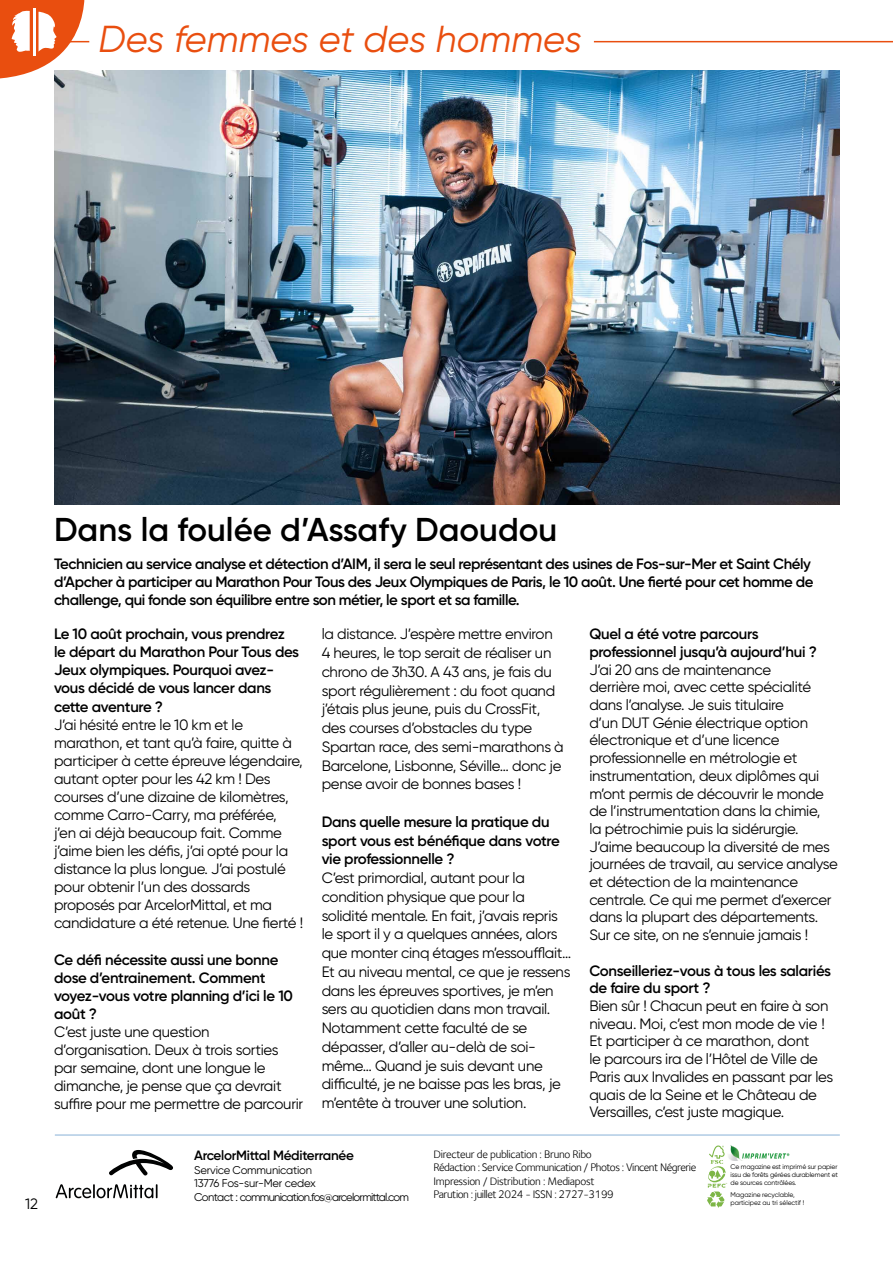
<style>
.page{position:relative;width:893px;height:1263px;background:#fff}
.page>*{position:absolute;margin:0;border:0;box-sizing:border-box;transform-origin:0 0}
.t1{font:italic 37.5px "Gilroy";color:#e94e0f}
.t2{font:600 33px "Gilroy";color:#000}
.t3{font:15px/17.7px "Gilroy";letter-spacing:-.02em;color:#000}
.t4{font:600 15px/18.1px "Gilroy";letter-spacing:-.03em;color:#000}
.t5{font:600 13.5px "Gilroy";letter-spacing:-.02em;color:#000}
.t6{font:11.25px/13.5px "Foundry Sterling";letter-spacing:-.04em;color:#000}
.t7{font:11.25px/13.5px "Gilroy";letter-spacing:-.05em;color:#000}
.t8{font:6.75px/8.1px "Gilroy";letter-spacing:-.02em;color:#000;text-align:justify}
</style>
<div class="page">
<img style="left:728px;top:1145px;width:62px;height:15px">
<svg style="left:109px;top:1150px;width:64px;height:25px"></svg>
<svg style="left:56px;top:1184px;width:102px;height:14px"></svg>
<hr style="left:55px;top:1135px;width:785px;height:1px;background:#88b2d7">
<svg style="left:707px;top:1145px;width:20px;height:63px"></svg>
<hr style="left:594px;top:41px;width:299px;height:1px;background:#e94e0f">
<svg style="left:0;top:0;width:90px;height:79px"></svg>
<img style="left:54px;top:70px;width:786px;height:435px">
<h1 class="t1" style="left:99px;top:16px;width:485px">Des femmes et des hommes</h1>
<p class="t3" style="left:25px;top:1195px;width:14px">12</p>
<h2 class="t2" style="left:54px;top:509px;width:505px">Dans la foulée d’Assafy Daoudou</h2>
<p class="t4" style="left:54px;top:554px;width:761px">Technicien au service analyse et détection d’AIM, il sera le seul représentant des usines de Fos-sur-Mer et Saint Chély d’Apcher à participer au Marathon Pour Tous des Jeux Olympiques de Paris, le 10 août. Une fierté pour cet homme de challenge, qui fonde son équilibre entre son métier, le sport et sa famille.</p>
<p class="t4" style="left:54px;top:625px;width:247px">Le 10 août prochain, vous prendrez le départ du Marathon Pour Tous des<br>Jeux olympiques. Pourquoi avez&shy;vous décidé de vous lancer dans cette aventure ?</p>
<p class="t3" style="left:54px;top:715px;width:251px;line-height:18.1px">J’ai hésité entre le 10 km et le marathon, et tant qu’à faire, quitte à participer à cette épreuve légendaire, autant opter pour les 42 km ! Des courses d’une dizaine de kilomètres, comme Carro-Carry, ma préférée,<br>j’en ai déjà beaucoup fait. Comme j’aime bien les défis, j’ai opté pour la distance la plus longue. J’ai postulé pour obtenir l’un des dossards proposés par ArcelorMittal, et ma candidature a été retenue. Une fierté !</p>
<p class="t4" style="left:54px;top:950px;width:241px">Ce défi nécessite aussi une bonne dose d’entrainement. Comment voyez-vous votre planning d’ici le 10 août ?</p>
<p class="t3" style="left:54px;top:1022px;width:251px;line-height:18.1px">C’est juste une question d’organisation. Deux à trois sorties par semaine, dont une longue le dimanche, je pense que ça devrait suffire pour me permettre de parcourir</p>
<p class="t3" style="left:322px;top:624px;width:244px;line-height:18.8px">la distance. J’espère mettre environ 4 heures, le top serait de réaliser un chrono de 3h30. A 43 ans, je fais du sport régulièrement : du foot quand j’étais plus jeune, puis du CrossFit, des courses d’obstacles du type Spartan race, des semi-marathons à Barcelone, Lisbonne, Séville… donc je pense avoir de bonnes bases !</p>
<p class="t4" style="left:322px;top:812px;width:240px;line-height:18.8px">Dans quelle mesure la pratique du sport vous est bénéfique dans votre vie professionnelle ?</p>
<p class="t3" style="left:322px;top:868px;width:251px;line-height:18.8px">C’est primordial, autant pour la condition physique que pour la solidité mentale. En fait, j’avais repris le sport il y a quelques années, alors que monter cinq étages m’essoufflait… Et au niveau mental, ce que je ressens dans les épreuves sportives, je m’en sers au quotidien dans mon travail.<br>Notamment cette faculté de se dépasser, d’aller au-delà de soi&shy;même… Quand je suis devant une difficulté, je ne baisse pas les bras, je m’entête à trouver une solution.</p>
<p class="t4" style="left:589px;top:625px;width:229px;line-height:17.7px">Quel a été votre parcours professionnel jusqu’à aujourd’hui ?</p>
<p class="t3" style="left:589px;top:660px;width:250px">J’ai 20 ans de maintenance<br>derrière moi, avec cette spécialité dans l’analyse. Je suis titulaire<br>d’un DUT Génie électrique option électronique et d’une licence professionnelle en métrologie et instrumentation, deux diplômes qui m’ont permis de découvrir le monde de l’instrumentation dans la chimie,<br>la pétrochimie puis la sidérurgie.<br>J’aime beaucoup la diversité de mes journées de travail, au service analyse et détection de la maintenance centrale. Ce qui me permet d’exercer dans la plupart des départements.<br>Sur ce site, on ne s’ennuie jamais !</p>
<p class="t4" style="left:589px;top:961px;width:243px;line-height:17.7px">Conseilleriez-vous à tous les salariés de faire du sport ?</p>
<p class="t3" style="left:589px;top:997px;width:245px">Bien sûr ! Chacun peut en faire à son niveau. Moi, c’est mon mode de vie !<br>Et participer à ce marathon, dont<br>le parcours ira de l’Hôtel de Ville de Paris aux Invalides en passant par les quais de la Seine et le Château de Versailles, c’est juste magique.</p>
<p class="t5" style="left:194px;top:1147px;width:161px">ArcelorMittal Méditerranée</p>
<p class="t7" style="left:194px;top:1163px;width:216px">Service Communication<br>13776 Fos-sur-Mer cedex<br>Contact : communication.fos@arcelormittal.com</p>
<p class="t6" style="left:434px;top:1147px;width:264px">Directeur de publication : Bruno Ribo<br>Rédaction : Service Communication / Photos : Vincent Négrerie Impression / Distribution : Mediapost<br>Parution : juillet 2024 - ISSN : 2727-3199</p>
<p class="t8" style="left:731px;top:1163px;width:109px">Ce magazine est imprimé sur papier issu de forêts gérées durablement et de sources contrôlées.</p>
<p class="t8" style="left:731px;top:1190px;width:75px">Magazine recyclable, participez au tri sélectif !</p>
</div>
